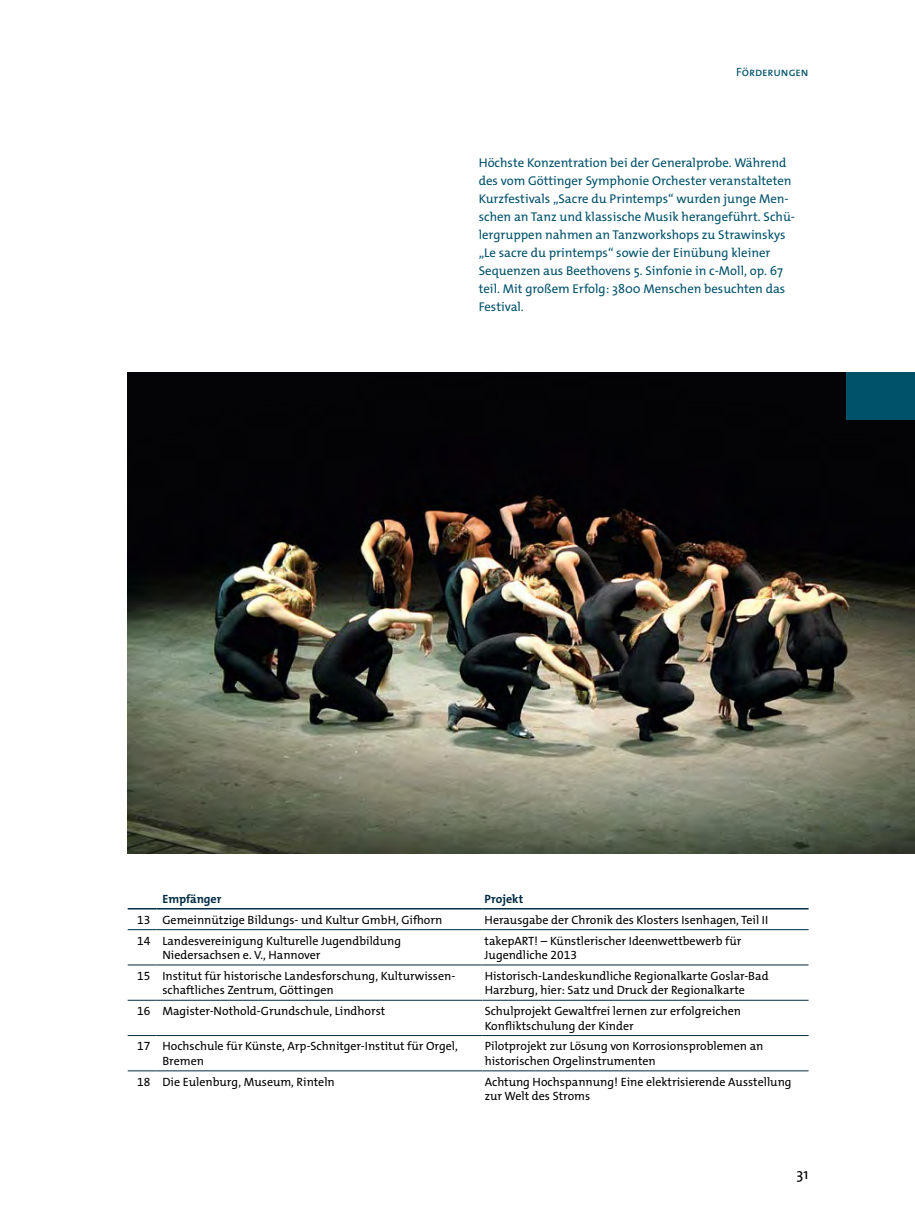
<style>
.page{position:relative;width:915px;height:1221px;background:#fff}
.page>*{position:absolute;margin:0;border:0;box-sizing:border-box;transform-origin:0 0}
.t1{font:15px "The Mix Os F";color:#000}
.Bildtext{font:12.75px/18px "The Mix Os F";color:#00516a}
.Tabellentext{font:12px/14.4px "The Mix Os F";color:#000}
.Tabellentext-2{font:700 12px "The Mix Os F";color:#002c42}
.Ziffer{font:12px "The Mix Os F";color:#000}
.t2{font:12px "The Mix Os F";letter-spacing:-.005em;color:#00516a}
</style>
<div class="page">
<svg style="left:128px;top:908px;width:28px;height:1px"></svg>
<hr style="left:156px;top:908px;width:326px;height:1px;background:#002c42">
<hr style="left:482px;top:908px;width:326px;height:1px;background:#002c42">
<svg style="left:128px;top:999px;width:28px;height:1px"></svg>
<svg style="left:128px;top:1035px;width:28px;height:1px"></svg>
<svg style="left:128px;top:1070px;width:28px;height:1px"></svg>
<hr style="left:156px;top:999px;width:326px;height:1px;background:#002c42">
<hr style="left:156px;top:1035px;width:326px;height:1px;background:#002c42">
<hr style="left:156px;top:1070px;width:326px;height:1px;background:#002c42">
<hr style="left:482px;top:999px;width:326px;height:1px;background:#002c42">
<hr style="left:482px;top:1035px;width:326px;height:1px;background:#002c42">
<hr style="left:482px;top:1070px;width:326px;height:1px;background:#002c42">
<svg style="left:128px;top:929px;width:28px;height:1px"></svg>
<hr style="left:156px;top:929px;width:326px;height:1px;background:#002c42">
<hr style="left:482px;top:929px;width:326px;height:1px;background:#002c42">
<svg style="left:128px;top:964px;width:28px;height:1px"></svg>
<hr style="left:156px;top:964px;width:326px;height:1px;background:#002c42">
<hr style="left:482px;top:964px;width:326px;height:1px;background:#002c42">
<img style="left:128px;top:372px;width:786px;height:481px">
<div style="left:846px;top:372px;width:68px;height:48px;background:#00516a"></div>
<p class="t2" style="left:735px;top:65px;width:74px">Förderungen</p>
<p class="Bildtext" style="left:478px;top:153px;width:318px">Höchste Konzentration bei der Generalprobe. Während des vom Göttinger Symphonie Orchester veranstalteten Kurzfestivals „Sacre du Printemps“ wurden junge Men&shy;schen an Tanz und klassische Musik herangeführt. Schü&shy;lergruppen nahmen an Tanzworkshops zu Strawinskys „Le sacre du printemps“ sowie der Einübung kleiner Sequenzen aus Beethovens 5. Sinfonie in c-Moll, op. 67 teil. Mit großem Erfolg: 3800 Menschen besuchten das Festival.</p>
<p class="Tabellentext-2" style="left:162px;top:891px;width:60px">Empfänger</p>
<p class="Tabellentext-2" style="left:484px;top:891px;width:40px">Projekt</p>
<p class="Ziffer" style="left:137px;top:911px;width:15px">13</p>
<p class="Tabellentext" style="left:162px;top:912px;width:281px">Gemeinnützige Bildungs- und Kultur GmbH, Gifhorn</p>
<p class="Tabellentext" style="left:484px;top:912px;width:285px">Herausgabe der Chronik des Klosters Isenhagen, Teil II</p>
<p class="Ziffer" style="left:137px;top:932px;width:15px">14</p>
<p class="Tabellentext" style="left:162px;top:933px;width:240px">Landesvereinigung Kulturelle Jugendbildung<br>Niedersachsen e. V., Hannover</p>
<p class="Tabellentext" style="left:484px;top:933px;width:258px">takepART! – Künstlerischer Ideenwettbewerb für<br>Jugendliche 2013</p>
<p class="Ziffer" style="left:137px;top:968px;width:15px">15</p>
<p class="Tabellentext" style="left:162px;top:968px;width:294px">Institut für historische Landesforschung, Kulturwissen&shy;schaftliches Zentrum, Göttingen</p>
<p class="Tabellentext" style="left:484px;top:968px;width:285px">Historisch-Landeskundliche Regionalkarte Goslar-Bad<br>Harzburg, hier: Satz und Druck der Regionalkarte</p>
<p class="Ziffer" style="left:137px;top:1003px;width:15px">16</p>
<p class="Tabellentext" style="left:162px;top:1003px;width:224px">Magister-Nothold-Grundschule, Lindhorst</p>
<p class="Tabellentext" style="left:484px;top:1003px;width:258px">Schulprojekt Gewaltfrei lernen zur erfolgreichen<br>Konfliktschulung der Kinder</p>
<p class="Ziffer" style="left:137px;top:1038px;width:15px">17</p>
<p class="Tabellentext" style="left:162px;top:1039px;width:297px">Hochschule für Künste, Arp-Schnitger-Institut für Orgel,<br>Bremen</p>
<p class="Tabellentext" style="left:484px;top:1039px;width:280px">Pilotprojekt zur Lösung von Korrosionsproblemen an historischen Orgelinstrumenten</p>
<p class="Ziffer" style="left:137px;top:1073px;width:15px">18</p>
<p class="Tabellentext" style="left:162px;top:1074px;width:174px">Die Eulenburg, Museum, Rinteln</p>
<p class="Tabellentext" style="left:484px;top:1074px;width:308px">Achtung Hochspannung! Eine elektrisierende Ausstellung zur Welt des Stroms</p>
<p class="t1" style="left:796px;top:1164px;width:13px">31</p>
</div>
